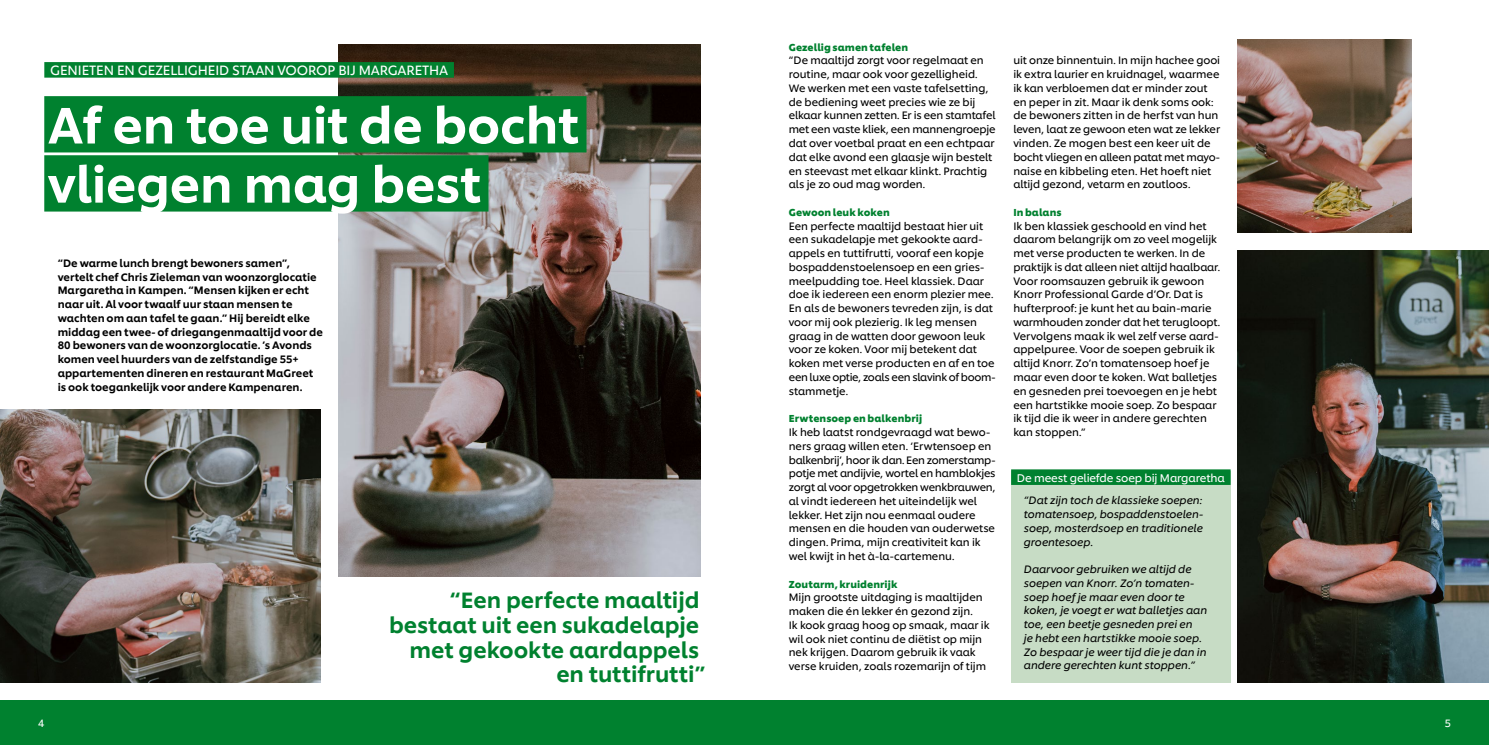
<style>
.page{position:relative;width:1489px;height:745px;background:#fff}
.page>*{position:absolute;margin:0;border:0;box-sizing:border-box;transform-origin:0 0}
.t1{font:500 50px/59px "Unilever Shilling";letter-spacing:-.01em;color:#fff}
.t2{font:500 21.88px/24.5px "Unilever Shilling";letter-spacing:-.005em;color:#00812f;text-align:right}
.t3{font:13.38px "Unilever Shilling";letter-spacing:-.01em;color:#fff}
.t4{font:11px "Unilever Shilling";letter-spacing:-.015em;color:#fff}
.t5{font:10.62px/13.8px "Unilever Shilling";letter-spacing:-.005em;color:#000}
.t6{font:500 10.62px/13.8px "Unilever Shilling";color:#000}
.t7{font:italic 10.62px/13.8px "Unilever Shilling";letter-spacing:-.005em;color:#000;text-align:justify}
.t8{font:10.5px "Unilever Shilling";color:#fff}
.t9{font:700 10px "Unilever Shilling";letter-spacing:.005em;color:#00812f}
</style>
<div class="page">
<img style="left:338px;top:44px;width:362px;height:532px">
<div style="left:44px;top:96px;width:542px;height:56px;background:#00812f"></div>
<div style="left:44px;top:155px;width:444px;height:56px;background:#00812f"></div>
<div style="left:44px;top:62px;width:410px;height:16px;background:#00812f"></div>
<div style="left:1011px;top:470px;width:219px;height:212px;background:#c7dcc5"></div>
<div style="left:1011px;top:469px;width:219px;height:15px;background:#00812f"></div>
<img style="left:1237px;top:39px;width:173px;height:193px">
<img style="left:1237px;top:250px;width:251px;height:432px">
<div style="left:0;top:700px;width:1488px;height:44px;background:#00812f"></div>
<img style="left:0;top:409px;width:320px;height:273px">
<p class="t3" style="left:50px;top:60px;width:399px">GENIETEN EN GEZELLIGHEID STAAN VOOROP BIJ MARGARETHA</p>
<h1 class="t1" style="left:48px;top:91px;width:533px">Af en toe uit de bocht vliegen mag best</h1>
<p class="t6" style="left:58px;top:255px;width:267px">“De warme lunch brengt bewoners samen”, vertelt chef Chris Zieleman van woonzorglocatie Margaretha in Kampen. “Mensen kijken er echt naar uit. Al voor twaalf uur staan mensen te wachten om aan tafel te gaan.” Hij bereidt elke middag een twee- of driegangenmaaltijd voor de 80 bewoners van de woonzorglocatie. ’s Avonds komen veel huurders van de zelfstandige 55+ appartementen dineren en restaurant MaGreet is ook toegankelijk voor andere Kampenaren.</p>
<h2 class="t2" style="left:389px;top:586px;width:318px">“Een perfecte maaltijd bestaat uit een sukadelapje met gekookte aardappels en tuttifrutti”</h2>
<p class="t9" style="left:788px;top:39px;width:121px">Gezellig samen tafelen</p>
<p class="t5" style="left:788px;top:53px;width:208px">“De maaltijd zorgt voor regelmaat en routine, maar ook voor gezelligheid.<br>We werken met een vaste tafelsetting, de bediening weet precies wie ze bij elkaar kunnen zetten. Er is een stamtafel met een vaste kliek, een mannengroepje dat over voetbal praat en een echtpaar dat elke avond een glaasje wijn bestelt en steevast met elkaar klinkt. Prachtig als je zo oud mag worden.</p>
<p class="t9" style="left:788px;top:204px;width:102px">Gewoon leuk koken</p>
<p class="t5" style="left:788px;top:218px;width:207px">Een perfecte maaltijd bestaat hier uit een sukadelapje met gekookte aard&shy;appels en tuttifrutti, vooraf een kopje bospaddenstoelensoep en een gries&shy;meelpudding toe. Heel klassiek. Daar doe ik iedereen een enorm plezier mee.<br>En als de bewoners tevreden zijn, is dat voor mij ook plezierig. Ik leg mensen graag in de watten door gewoon leuk voor ze koken. Voor mij betekent dat koken met verse producten en af en toe een luxe optie, zoals een slavink of boom&shy;stammetje.</p>
<p class="t9" style="left:788px;top:410px;width:135px">Erwtensoep en balkenbrij</p>
<p class="t5" style="left:788px;top:424px;width:208px">Ik heb laatst rondgevraagd wat bewo&shy;ners graag willen eten. ‘Erwtensoep en balkenbrij’, hoor ik dan. Een zomerstamp&shy;potje met andijvie, wortel en hamblokjes zorgt al voor opgetrokken wenkbrauwen, al vindt iedereen het uiteindelijk wel lekker. Het zijn nou eenmaal oudere mensen en die houden van ouderwetse dingen. Prima, mijn creativiteit kan ik wel kwijt in het à-la-cartemenu.</p>
<p class="t9" style="left:788px;top:575px;width:110px">Zoutarm, kruidenrijk</p>
<p class="t5" style="left:788px;top:589px;width:202px">Mijn grootste uitdaging is maaltijden maken die én lekker én gezond zijn.<br>Ik kook graag hoog op smaak, maar ik wil ook niet continu de diëtist op mijn nek krijgen. Daarom gebruik ik vaak verse kruiden, zoals rozemarijn of tijm</p>
<p class="t5" style="left:1013px;top:53px;width:208px">uit onze binnentuin. In mijn hachee gooi ik extra laurier en kruidnagel, waarmee ik kan verbloemen dat er minder zout en peper in zit. Maar ik denk soms ook: de bewoners zitten in de herfst van hun leven, laat ze gewoon eten wat ze lekker vinden. Ze mogen best een keer uit de bocht vliegen en alleen patat met mayo&shy;naise en kibbeling eten. Het hoeft niet altijd gezond, vetarm en zoutloos.</p>
<p class="t9" style="left:1013px;top:204px;width:50px">In balans</p>
<p class="t5" style="left:1013px;top:218px;width:208px">Ik ben klassiek geschoold en vind het daarom belangrijk om zo veel mogelijk met verse producten te werken. In de praktijk is dat alleen niet altijd haalbaar.<br>Voor roomsauzen gebruik ik gewoon Knorr Professional Garde d’Or. Dat is hufterproof: je kunt het au bain-marie warmhouden zonder dat het terugloopt.<br>Vervolgens maak ik wel zelf verse aard&shy;appelpuree. Voor de soepen gebruik ik altijd Knorr. Zo’n tomatensoep hoef je maar even door te koken. Wat balletjes en gesneden prei toevoegen en je hebt een hartstikke mooie soep. Zo bespaar ik tijd die ik weer in andere gerechten kan stoppen.”</p>
<p class="t4" style="left:1016px;top:469px;width:209px">De meest geliefde soep bij Margaretha</p>
<p class="t7" style="left:1023px;top:492px;width:181px">“Dat zijn toch de klassieke soepen: tomatensoep, bospaddenstoelen&shy;soep, mosterdsoep en traditionele groentesoep.</p>
<p class="t7" style="left:1023px;top:561px;width:185px;text-align:left">Daarvoor gebruiken we altijd de soepen van Knorr. Zo’n tomaten&shy;soep hoef je maar even door te koken, je voegt er wat balletjes aan toe, een beetje gesneden prei en<br>je hebt een hartstikke mooie soep.<br>Zo bespaar je weer tijd die je dan in andere gerechten kunt stoppen.”</p>
<p class="t8" style="left:38px;top:714px;width:8px">4</p>
<p class="t8" style="left:1444px;top:714px;width:8px">5</p>
</div>
